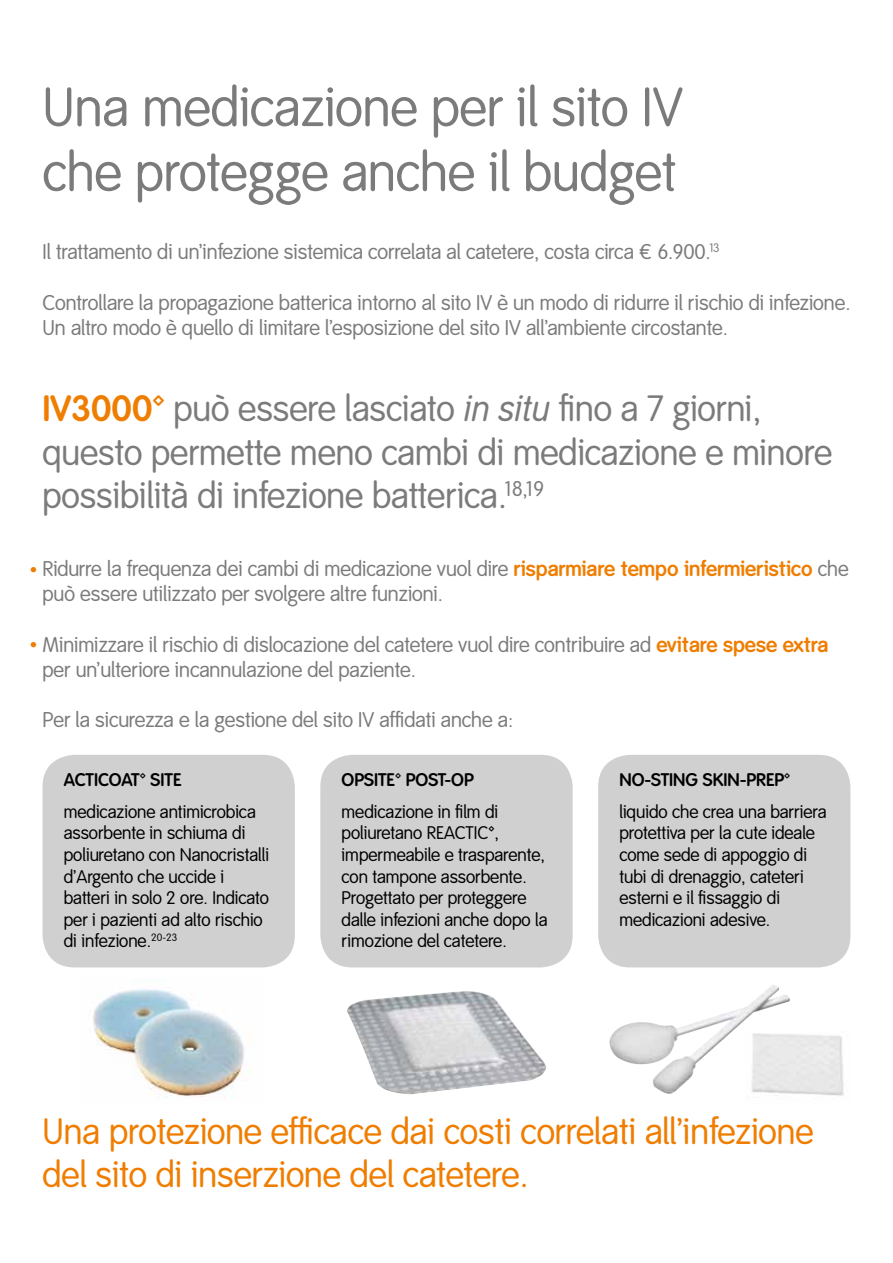
<style>
.page{position:relative;width:893px;height:1263px;background:#fff}
.page>*{position:absolute;margin:0;border:0;box-sizing:border-box;transform-origin:0 0}
.t1{font:54px/64.8px "Smith&Nephew";color:#7c7b7b}
.t2{font:36px/43.2px "Smith&Nephew";color:#7c7b7b}
.t3{font:36px/43.2px "Smith&Nephew";color:#ef7d00}
.t4{font:21px/25.2px "Smith&Nephew";color:#7c7b7b}
.t5{font:18px/21.6px "Smith&Nephew";color:#000}
.s1{font-weight:700;color:#ef7d00}
.s2{font-family:"Smith&Nephew Product";color:#ef7d00}
.s3{font-style:italic}
.s4{font-size:15px;color:#ef7d00}
.s5{font-weight:700}
.s6{font-family:"Smith&Nephew Product"}
</style>
<div class="page">
<div style="left:43px;top:755px;width:252px;height:212px;background:#d0d0d0;border-radius:32px"></div>
<div style="left:320px;top:755px;width:253px;height:212px;background:#d0d0d0;border-radius:32px"></div>
<div style="left:598px;top:755px;width:252px;height:212px;background:#d0d0d0;border-radius:32px"></div>
<img style="left:803px;top:1034px;width:41px;height:62px">
<img style="left:93px;top:989px;width:151px;height:109px">
<img style="left:347px;top:991px;width:199px;height:103px">
<img style="left:609px;top:985px;width:194px;height:109px">
<h1 class="t1" style="left:43px;top:77px;width:642px">Una medicazione per il sito IV che protegge anche il budget</h1>
<p class="t4" style="left:43px;top:240px;width:679px">Il trattamento di un’infezione sistemica correlata al catetere, costa circa € 6.900.<sup>13</sup></p>
<p class="t4" style="left:43px;top:290px;width:809px">Controllare la propagazione batterica intorno al sito IV è un modo di ridurre il rischio di infezione.<br>Un altro modo è quello di limitare l’esposizione del sito IV all’ambiente circostante.</p>
<h2 class="t2" style="left:43px;top:388px;width:791px"><span class="s1">IV3000</span><span class="s2">™</span> può essere lasciato <span class="s3">in situ</span> fino a 7 giorni, questo permette meno cambi di medicazione e minore possibilità di infezione batterica.<sup>18,19</sup></h2>
<p class="t4" style="left:43px;top:557px;width:808px;text-indent:-13px"><span class="s4">•</span> Ridurre la frequenza dei cambi di medicazione vuol dire <span class="s1">risparmiare tempo infermieristico</span> che può essere utilizzato per svolgere altre funzioni.</p>
<p class="t4" style="left:43px;top:632px;width:787px;text-indent:-13px"><span class="s4">•</span> Minimizzare il rischio di dislocazione del catetere vuol dire contribuire ad <span class="s1">evitare spese extra </span>per un’ulteriore incannulazione del paziente.</p>
<p class="t4" style="left:43px;top:708px;width:472px">Per la sicurezza e la gestione del sito IV affidati anche a:</p>
<p class="t5" style="left:64px;top:764px;width:194px;line-height:32.2px"><span class="s5">ACTICOAT</span><span class="s6">™</span> <span class="s5">SITE </span>medicazione antimicrobica</p>
<p class="t5" style="left:64px;top:823px;width:207px">assorbente in schiuma di poliuretano con Nanocristalli d’Argento che uccide i batteri in solo 2 ore. Indicato per i pazienti ad alto rischio di infezione.<sup>20-23</sup></p>
<p class="t5" style="left:342px;top:764px;width:158px;line-height:32.2px"><span class="s5">OPSITE</span><span class="s6">™</span> <span class="s5">POST-OP </span>medicazione in film di</p>
<p class="t5" style="left:342px;top:823px;width:208px">poliuretano REACTIC<span class="s6">™</span>, impermeabile e trasparente, con tampone assorbente.<br>Progettato per proteggere dalle infezioni anche dopo la rimozione del catetere.</p>
<p class="t5" style="left:619px;top:764px;width:209px;line-height:32.2px"><span class="s5">NO-STING SKIN-PREP</span><span class="s6">™ </span>liquido che crea una barriera</p>
<p class="t5" style="left:619px;top:823px;width:197px">protettiva per la cute ideale come sede di appoggio di tubi di drenaggio, cateteri esterni e il fissaggio di medicazioni adesive.</p>
<h2 class="t3" style="left:43px;top:1111px;width:772px">Una protezione efficace dai costi correlati all’infezione del sito di inserzione del catetere.</h2>
</div>
